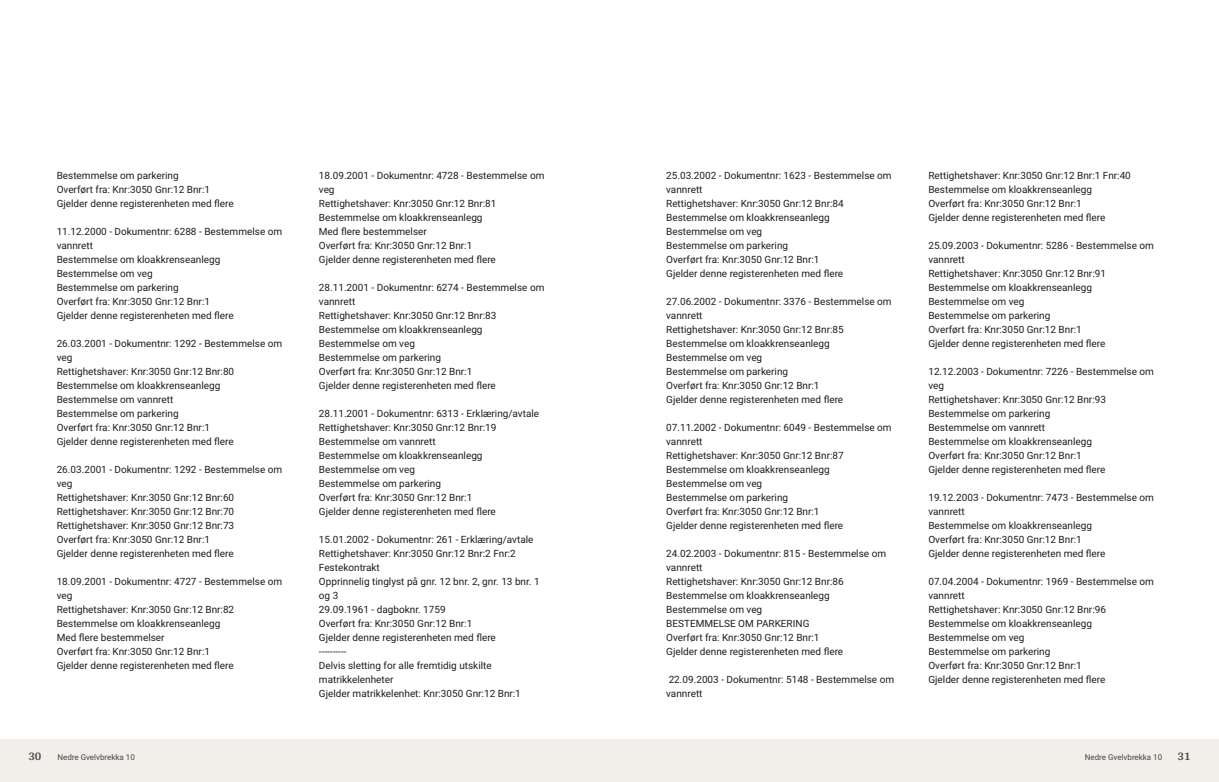
<style>
.page{position:relative;width:1219px;height:782px;background:#fff}
.page>*{position:absolute;margin:0;border:0;box-sizing:border-box;transform-origin:0 0}
.t1{font:700 12px "Arya";color:#414749}
.t2{font:10px/14px "Roboto";color:#1d1d1b}
.t3{font:8px "Roboto";color:#414749}
</style>
<div class="page">
<div style="left:0;top:739px;width:612px;height:42px;background:#f2eeea"></div>
<div style="left:607px;top:739px;width:612px;height:42px;background:#f2eeea"></div>
<p class="t2" style="left:57px;top:167px;width:179px">Bestemmelse om parkering<br>Overført fra: Knr:3050 Gnr:12 Bnr:1<br>Gjelder denne registerenheten med flere</p>
<p class="t2" style="left:57px;top:223px;width:227px">11.12.2000 ‑ Dokumentnr: 6288 ‑ Bestemmelse om vannrett<br>Bestemmelse om kloakkrenseanlegg<br>Bestemmelse om veg<br>Bestemmelse om parkering<br>Overført fra: Knr:3050 Gnr:12 Bnr:1<br>Gjelder denne registerenheten med flere</p>
<p class="t2" style="left:57px;top:335px;width:227px">26.03.2001 ‑ Dokumentnr: 1292 ‑ Bestemmelse om veg<br>Rettighetshaver: Knr:3050 Gnr:12 Bnr:80<br>Bestemmelse om kloakkrenseanlegg<br>Bestemmelse om vannrett<br>Bestemmelse om parkering<br>Overført fra: Knr:3050 Gnr:12 Bnr:1<br>Gjelder denne registerenheten med flere</p>
<p class="t2" style="left:57px;top:461px;width:227px">26.03.2001 ‑ Dokumentnr: 1292 ‑ Bestemmelse om veg<br>Rettighetshaver: Knr:3050 Gnr:12 Bnr:60<br>Rettighetshaver: Knr:3050 Gnr:12 Bnr:70<br>Rettighetshaver: Knr:3050 Gnr:12 Bnr:73<br>Overført fra: Knr:3050 Gnr:12 Bnr:1<br>Gjelder denne registerenheten med flere</p>
<p class="t2" style="left:57px;top:573px;width:227px">18.09.2001 ‑ Dokumentnr: 4727 ‑ Bestemmelse om veg<br>Rettighetshaver: Knr:3050 Gnr:12 Bnr:82<br>Bestemmelse om kloakkrenseanlegg<br>Med flere bestemmelser<br>Overført fra: Knr:3050 Gnr:12 Bnr:1<br>Gjelder denne registerenheten med flere</p>
<p class="t1" style="left:28px;top:749px;width:15px">30</p>
<p class="t3" style="left:57px;top:751px;width:79px">Nedre Gvelvbrekka 10</p>
<p class="t2" style="left:319px;top:167px;width:227px">18.09.2001 ‑ Dokumentnr: 4728 ‑ Bestemmelse om veg<br>Rettighetshaver: Knr:3050 Gnr:12 Bnr:81<br>Bestemmelse om kloakkrenseanlegg<br>Med flere bestemmelser<br>Overført fra: Knr:3050 Gnr:12 Bnr:1<br>Gjelder denne registerenheten med flere</p>
<p class="t2" style="left:319px;top:279px;width:227px">28.11.2001 ‑ Dokumentnr: 6274 ‑ Bestemmelse om vannrett<br>Rettighetshaver: Knr:3050 Gnr:12 Bnr:83<br>Bestemmelse om kloakkrenseanlegg<br>Bestemmelse om veg<br>Bestemmelse om parkering<br>Overført fra: Knr:3050 Gnr:12 Bnr:1<br>Gjelder denne registerenheten med flere</p>
<p class="t2" style="left:319px;top:405px;width:222px">28.11.2001 ‑ Dokumentnr: 6313 ‑ Erklæring/avtale Rettighetshaver: Knr:3050 Gnr:12 Bnr:19<br>Bestemmelse om vannrett<br>Bestemmelse om kloakkrenseanlegg Bestemmelse om veg<br>Bestemmelse om parkering<br>Overført fra: Knr:3050 Gnr:12 Bnr:1<br>Gjelder denne registerenheten med flere</p>
<p class="t2" style="left:319px;top:531px;width:222px">15.01.2002 ‑ Dokumentnr: 261 ‑ Erklæring/avtale Rettighetshaver: Knr:3050 Gnr:12 Bnr:2 Fnr:2<br>Festekontrakt<br>Opprinnelig tinglyst på gnr. 12 bnr. 2, gnr. 13 bnr. 1 og 3<br>29.09.1961 ‑ dagboknr. 1759<br>Overført fra: Knr:3050 Gnr:12 Bnr:1<br>Gjelder denne registerenheten med flere<br>‑‑‑‑‑‑‑‑‑‑<br>Delvis sletting for alle fremtidig utskilte matrikkelenheter<br>Gjelder matrikkelenhet: Knr:3050 Gnr:12 Bnr:1</p>
<p class="t2" style="left:666px;top:167px;width:227px">25.03.2002 ‑ Dokumentnr: 1623 ‑ Bestemmelse om vannrett<br>Rettighetshaver: Knr:3050 Gnr:12 Bnr:84<br>Bestemmelse om kloakkrenseanlegg<br>Bestemmelse om veg<br>Bestemmelse om parkering<br>Overført fra: Knr:3050 Gnr:12 Bnr:1<br>Gjelder denne registerenheten med flere</p>
<p class="t2" style="left:666px;top:293px;width:227px">27.06.2002 ‑ Dokumentnr: 3376 ‑ Bestemmelse om vannrett<br>Rettighetshaver: Knr:3050 Gnr:12 Bnr:85<br>Bestemmelse om kloakkrenseanlegg<br>Bestemmelse om veg<br>Bestemmelse om parkering<br>Overført fra: Knr:3050 Gnr:12 Bnr:1<br>Gjelder denne registerenheten med flere</p>
<p class="t2" style="left:666px;top:419px;width:227px">07.11.2002 ‑ Dokumentnr: 6049 ‑ Bestemmelse om vannrett<br>Rettighetshaver: Knr:3050 Gnr:12 Bnr:87<br>Bestemmelse om kloakkrenseanlegg<br>Bestemmelse om veg<br>Bestemmelse om parkering<br>Overført fra: Knr:3050 Gnr:12 Bnr:1<br>Gjelder denne registerenheten med flere</p>
<p class="t2" style="left:666px;top:545px;width:221px">24.02.2003 ‑ Dokumentnr: 815 ‑ Bestemmelse om vannrett<br>Rettighetshaver: Knr:3050 Gnr:12 Bnr:86<br>Bestemmelse om kloakkrenseanlegg<br>Bestemmelse om veg<br>BESTEMMELSE OM PARKERING<br>Overført fra: Knr:3050 Gnr:12 Bnr:1<br>Gjelder denne registerenheten med flere</p>
<p class="t2" style="left:666px;top:671px;width:230px">22.09.2003 ‑ Dokumentnr: 5148 ‑ Bestemmelse om vannrett</p>
<p class="t2" style="left:928px;top:167px;width:204px">Rettighetshaver: Knr:3050 Gnr:12 Bnr:1 Fnr:40<br>Bestemmelse om kloakkrenseanlegg Overført fra: Knr:3050 Gnr:12 Bnr:1<br>Gjelder denne registerenheten med flere</p>
<p class="t2" style="left:928px;top:237px;width:227px">25.09.2003 ‑ Dokumentnr: 5286 ‑ Bestemmelse om vannrett<br>Rettighetshaver: Knr:3050 Gnr:12 Bnr:91<br>Bestemmelse om kloakkrenseanlegg<br>Bestemmelse om veg<br>Bestemmelse om parkering<br>Overført fra: Knr:3050 Gnr:12 Bnr:1<br>Gjelder denne registerenheten med flere</p>
<p class="t2" style="left:928px;top:363px;width:227px">12.12.2003 ‑ Dokumentnr: 7226 ‑ Bestemmelse om veg<br>Rettighetshaver: Knr:3050 Gnr:12 Bnr:93<br>Bestemmelse om parkering<br>Bestemmelse om vannrett<br>Bestemmelse om kloakkrenseanlegg<br>Overført fra: Knr:3050 Gnr:12 Bnr:1<br>Gjelder denne registerenheten med flere</p>
<p class="t2" style="left:928px;top:489px;width:227px">19.12.2003 ‑ Dokumentnr: 7473 ‑ Bestemmelse om vannrett<br>Bestemmelse om kloakkrenseanlegg<br>Overført fra: Knr:3050 Gnr:12 Bnr:1<br>Gjelder denne registerenheten med flere</p>
<p class="t2" style="left:928px;top:573px;width:227px">07.04.2004 ‑ Dokumentnr: 1969 ‑ Bestemmelse om vannrett<br>Rettighetshaver: Knr:3050 Gnr:12 Bnr:96<br>Bestemmelse om kloakkrenseanlegg<br>Bestemmelse om veg<br>Bestemmelse om parkering<br>Overført fra: Knr:3050 Gnr:12 Bnr:1<br>Gjelder denne registerenheten med flere</p>
<p class="t3" style="left:1085px;top:751px;width:79px">Nedre Gvelvbrekka 10</p>
<p class="t1" style="left:1177px;top:749px;width:15px">31</p>
</div>
